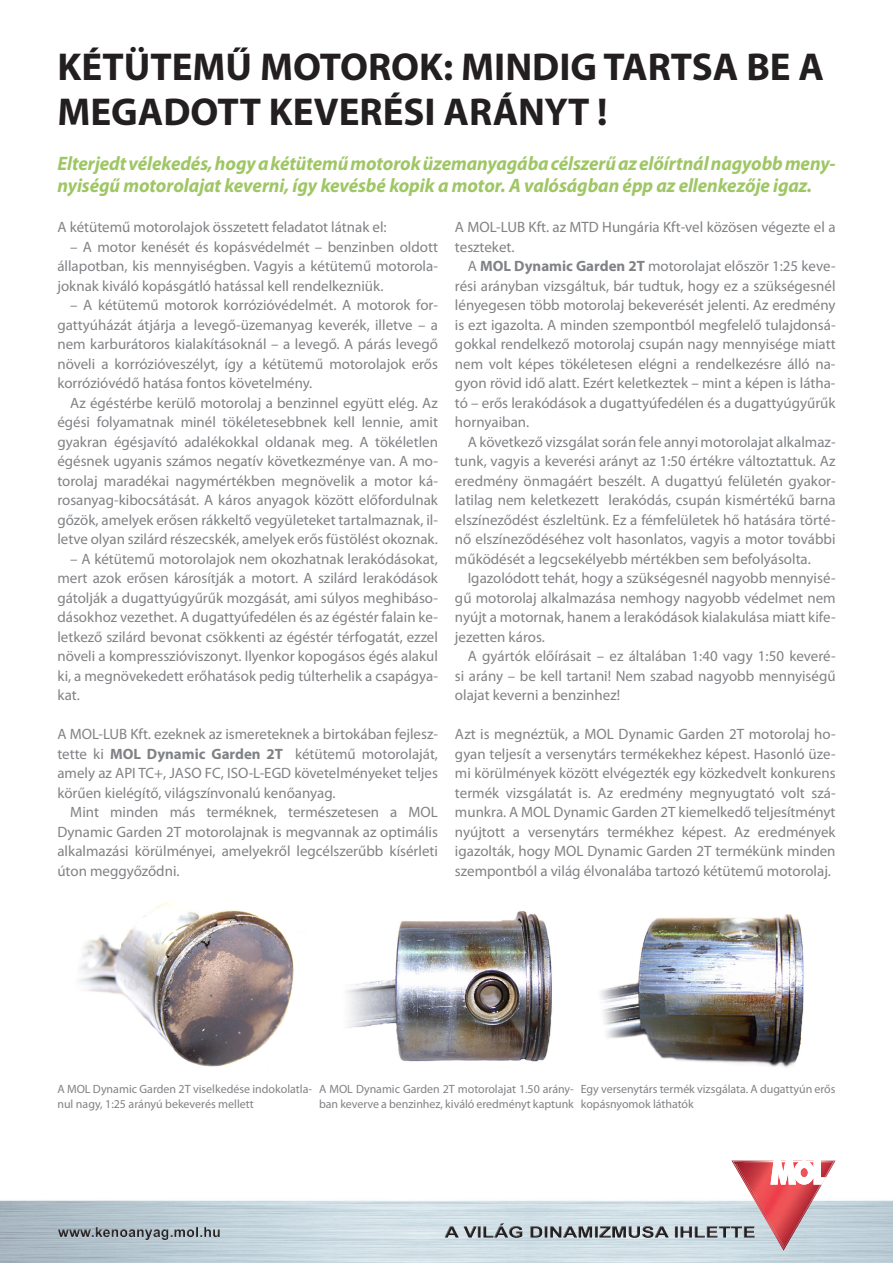
<style>
.page{position:relative;width:893px;height:1263px;background:#fff}
.page>*{position:absolute;margin:0;border:0;box-sizing:border-box;transform-origin:0 0}
.t1{font:700 39px/45px "Myriad Pro";color:#231f20}
.t2{font:italic 700 19.5px/22.5px "Myriad Pro";letter-spacing:-.005em;color:#9fc665}
.t3{font:15px/19.5px "Myriad Pro";color:#808285;text-align:justify}
.t4{font:12px/14.4px "Myriad Pro";letter-spacing:-.005em;color:#808285}
.s1{font-weight:700}
</style>
<div class="page">
<img style="left:731px;top:1160px;width:52px;height:91px">
<img style="left:735px;top:1164px;width:48px;height:83px">
<img style="left:783px;top:1160px;width:53px;height:91px">
<img style="left:820px;top:1196px;width:14px;height:23px">
<img style="left:820px;top:1196px;width:6px;height:6px">
<img style="left:787px;top:1184px;width:33px;height:59px">
<img style="left:814px;top:1161px;width:20px;height:35px">
<svg style="left:770px;top:1160px;width:56px;height:24px"></svg>
<svg style="left:733px;top:1161px;width:27px;height:48px"></svg>
<img style="left:46px;top:1215px;width:186px;height:33px">
<img style="left:436px;top:1213px;width:329px;height:37px">
<img style="left:79px;top:902px;width:215px;height:165px">
<img style="left:347px;top:911px;width:205px;height:151px">
<img style="left:600px;top:914px;width:204px;height:154px">
<h1 class="t1" style="left:57px;top:43px;width:768px">KÉTÜTEMŰ MOTOROK: MINDIG TARTSA BE A<br>MEGADOTT KEVERÉSI ARÁNYT !</h1>
<h2 class="t2" style="left:57px;top:151px;width:780px">Elterjedt vélekedés, hogy a kétütemű motorok üzemanyagába célszerű az előírtnál nagyobb men - nyiségű motorolajat keverni, így kevésbé kopik a motor. A valóságban épp az ellenkezője igaz.</h2>
<p class="t3" style="left:57px;top:217px;width:331px">A kétütemű motorolajok összetett feladatot látnak el:</p>
<p class="t3" style="left:57px;top:237px;width:382px;text-indent:13px">– A motor kenését és kopásvédelmét – benzinben oldott állapotban, kis mennyiségben. Vagyis a kétütemű motorola&shy;joknak kiváló kopásgátló hatással kell rendelkezniük.</p>
<p class="t3" style="left:57px;top:295px;width:382px;text-indent:13px">– A kétütemű motorok korrózióvédelmét. A motorok for&shy;gattyúházát átjárja a levegő-üzemanyag keverék, illetve – a nem karburátoros kialakításoknál – a levegő. A párás levegő növeli a korrózióveszélyt, így a kétütemű motorolajok erős korrózióvédő hatása fontos követelmény.</p>
<p class="t3" style="left:57px;top:393px;width:382px;text-indent:13px">Az égéstérbe kerülő motorolaj a benzinnel együtt elég. Az égési folyamatnak minél tökéletesebbnek kell lennie, amit gyakran égésjavító adalékokkal oldanak meg. A tökéletlen égésnek ugyanis számos negatív következménye van. A mo&shy;torolaj maradékai nagymértékben megnövelik a motor ká&shy;rosanyag-kibocsátását. A káros anyagok között előfordulnak gőzök, amelyek erősen rákkeltő vegyületeket tartalmaznak, il&shy;letve olyan szilárd részecskék, amelyek erős füstölést okoznak.</p>
<p class="t3" style="left:57px;top:549px;width:382px;text-indent:13px">– A kétütemű motorolajok nem okozhatnak lerakódásokat, mert azok erősen károsítják a motort. A szilárd lerakódások gátolják a dugattyúgyűrűk mozgását, ami súlyos meghibáso&shy;dásokhoz vezethet. A dugattyúfedélen és az égéstér falain ke&shy;letkező szilárd bevonat csökkenti az égéstér térfogatát, ezzel növeli a kompresszióviszonyt. Ilyenkor kopogásos égés alakul ki, a megnövekedett erőhatások pedig túlterhelik a csapágya&shy;kat.</p>
<p class="t3" style="left:57px;top:724px;width:382px">A MOL-LUB Kft. ezeknek az ismereteknek a birtokában fejlesz&shy;tette ki <span class="s1">MOL Dynamic Garden 2T</span> kétütemű motorolaját, amely az API TC+, JASO FC, ISO-L-EGD követelményeket teljes körűen kielégítő, világszínvonalú kenőanyag.</p>
<p class="t3" style="left:57px;top:802px;width:382px;text-indent:13px">Mint minden más terméknek, természetesen a MOL Dynamic Garden 2T motorolajnak is megvannak az optimális alkalmazási körülményei, amelyekről legcélszerűbb kísérleti úton meggyőződni.</p>
<p class="t3" style="left:455px;top:217px;width:382px">A MOL-LUB Kft. az MTD Hungária Kft-vel közösen végezte el a teszteket.</p>
<p class="t3" style="left:455px;top:256px;width:382px;text-indent:13px">A <span class="s1">MOL Dynamic Garden 2T</span> motorolajat először 1:25 keve&shy;rési arányban vizsgáltuk, bár tudtuk, hogy ez a szükségesnél lényegesen több motorolaj bekeverését jelenti. Az eredmény is ezt igazolta. A minden szempontból megfelelő tulajdonsá&shy;gokkal rendelkező motorolaj csupán nagy mennyisége miatt nem volt képes tökéletesen elégni a rendelkezésre álló na&shy;gyon rövid idő alatt. Ezért keletkeztek – mint a képen is látha&shy;tó – erős lerakódások a dugattyúfedélen és a dugattyúgyűrűk hornyaiban.</p>
<p class="t3" style="left:455px;top:432px;width:382px;text-indent:13px">A következő vizsgálat során fele annyi motorolajat alkalmaz&shy;tunk, vagyis a keverési arányt az 1:50 értékre változtattuk. Az eredmény önmagáért beszélt. A dugattyú felületén gyakor&shy;latilag nem keletkezett lerakódás, csupán kismértékű barna elszíneződést észleltünk. Ez a fémfelületek hő hatására törté&shy;nő elszíneződéséhez volt hasonlatos, vagyis a motor további működését a legcsekélyebb mértékben sem befolyásolta.</p>
<p class="t3" style="left:455px;top:568px;width:382px;text-indent:13px">Igazolódott tehát, hogy a szükségesnél nagyobb mennyisé&shy;gű motorolaj alkalmazása nemhogy nagyobb védelmet nem nyújt a motornak, hanem a lerakódások kialakulása miatt kife&shy;jezetten káros.</p>
<p class="t3" style="left:455px;top:646px;width:382px;text-indent:13px">A gyártók előírásait – ez általában 1:40 vagy 1:50 keveré&shy;si arány – be kell tartani! Nem szabad nagyobb mennyiségű olajat keverni a benzinhez!</p>
<p class="t3" style="left:455px;top:724px;width:382px">Azt is megnéztük, a MOL Dynamic Garden 2T motorolaj ho&shy;gyan teljesít a versenytárs termékekhez képest. Hasonló üze&shy;mi körülmények között elvégezték egy közkedvelt konkurens termék vizsgálatát is. Az eredmény megnyugtató volt szá&shy;munkra. A MOL Dynamic Garden 2T kiemelkedő teljesítményt nyújtott a versenytárs termékhez képest. Az eredmények igazolták, hogy MOL Dynamic Garden 2T termékünk minden szempontból a világ élvonalába tartozó kétütemű motorolaj.</p>
<p class="t4" style="left:57px;top:1082px;width:256px">A MOL Dynamic Garden 2T viselkedése indokolatla&shy;nul nagy, 1:25 arányú bekeverés mellett</p>
<p class="t4" style="left:319px;top:1082px;width:256px">A MOL Dynamic Garden 2T motorolajat 1.50 arány&shy;ban keverve a benzinhez, kiváló eredményt kaptunk</p>
<p class="t4" style="left:581px;top:1082px;width:256px">Egy versenytárs termék vizsgálata. A dugattyún erős kopásnyomok láthatók</p>
</div>
